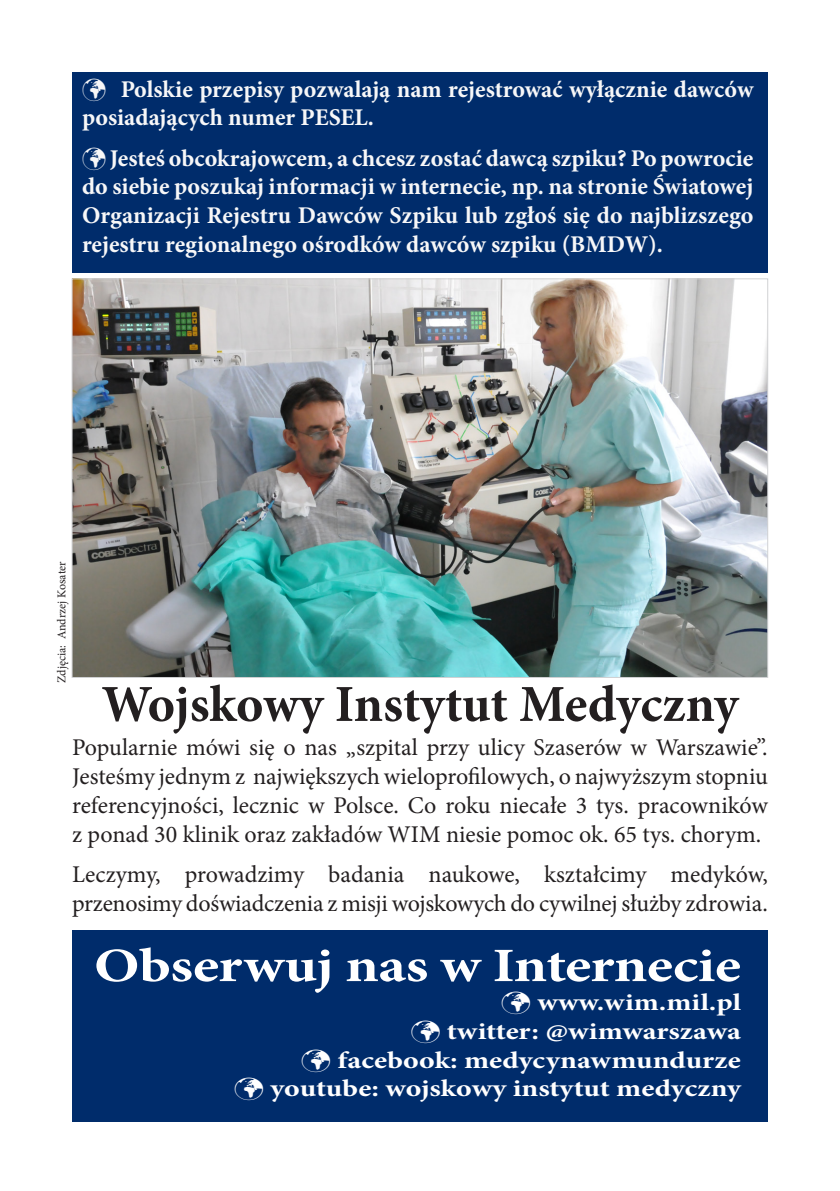
<style>
.page{position:relative;width:840px;height:1191px;background:#fff}
.page>*{position:absolute;margin:0;border:0;box-sizing:border-box;transform-origin:0 0}
.t1{font:700 52px "Minion Pro";letter-spacing:-.005em;color:#231f20}
.t2{font:700 48px "Minion Pro";letter-spacing:-.01em;color:#fff;scale:1.24 1}
.t3{font:24px/28.8px "Minion Pro";letter-spacing:-.005em;color:#231f20;text-align:justify}
.t4{font:700 24px/28.8px "Minion Pro";color:#f7f7f8}
.t5{font:700 24px "Minion Pro";color:#fff;scale:1.24 1}
.t6{font:12px "Minion Pro";color:#231f20}
</style>
<div class="page">
<div style="left:72px;top:930px;width:695px;height:191px;background:#002c6b"></div>
<div style="left:72px;top:72px;width:695px;height:200px;background:#002c6b"></div>
<img style="left:74px;top:280px;width:691px;height:395px">
<p class="t4" style="left:82px;top:74px;width:672px">✓ Polskie przepisy pozwalają nam rejestrować wyłącznie dawców posiadających numer PESEL.</p>
<p class="t4" style="left:82px;top:143px;width:672px;text-align:justify">✓ Jesteś obcokrajowcem, a chcesz zostać dawcą szpiku? Po powrocie do siebie poszukaj informacji w internecie, np. na stronie Światowej Organizacji Rejestru Dawców Szpiku lub zgłoś się do najblizszego rejestru regionalnego ośrodków dawców szpiku (BMDW).</p>
<p class="t6" style="left:54px;top:683px;width:123px;rotate:-90deg">Zdjęcia: Andrzej Kosater</p>
<p class="t1" style="left:101px;top:667px;width:638px">Wojskowy Instytut Medyczny</p>
<p class="t3" style="left:72px;top:733px;width:697px">Popularnie mówi się o nas „szpital przy ulicy Szaserów w Warszawie”.<br>Jesteśmy jednym z największych wieloprofilowych, o najwyższym stopniu referencyjności, lecznic w Polsce. Co roku niecałe 3 tys. pracowników z ponad 30 klinik oraz zakładów WIM niesie pomoc ok. 65 tys. chorym.</p>
<p class="t3" style="left:72px;top:860px;width:697px">Leczymy, prowadzimy badania naukowe, kształcimy medyków, przenosimy doświadczenia z misji wojskowych do cywilnej służby zdrowia.</p>
<p class="t2" style="left:94px;top:932px;width:523px">Obserwuj nas w Internecie</p>
<p class="t5" style="left:501px;top:985px;width:195px">✓ www.wim.mil.pl</p>
<p class="t5" style="left:410px;top:1014px;width:268px">✓ twitter: @wimwarszawa</p>
<p class="t5" style="left:301px;top:1043px;width:356px">✓ facebook: medycynawmundurze</p>
<p class="t5" style="left:234px;top:1071px;width:410px">✓ youtube: wojskowy instytut medyczny</p>
</div>
